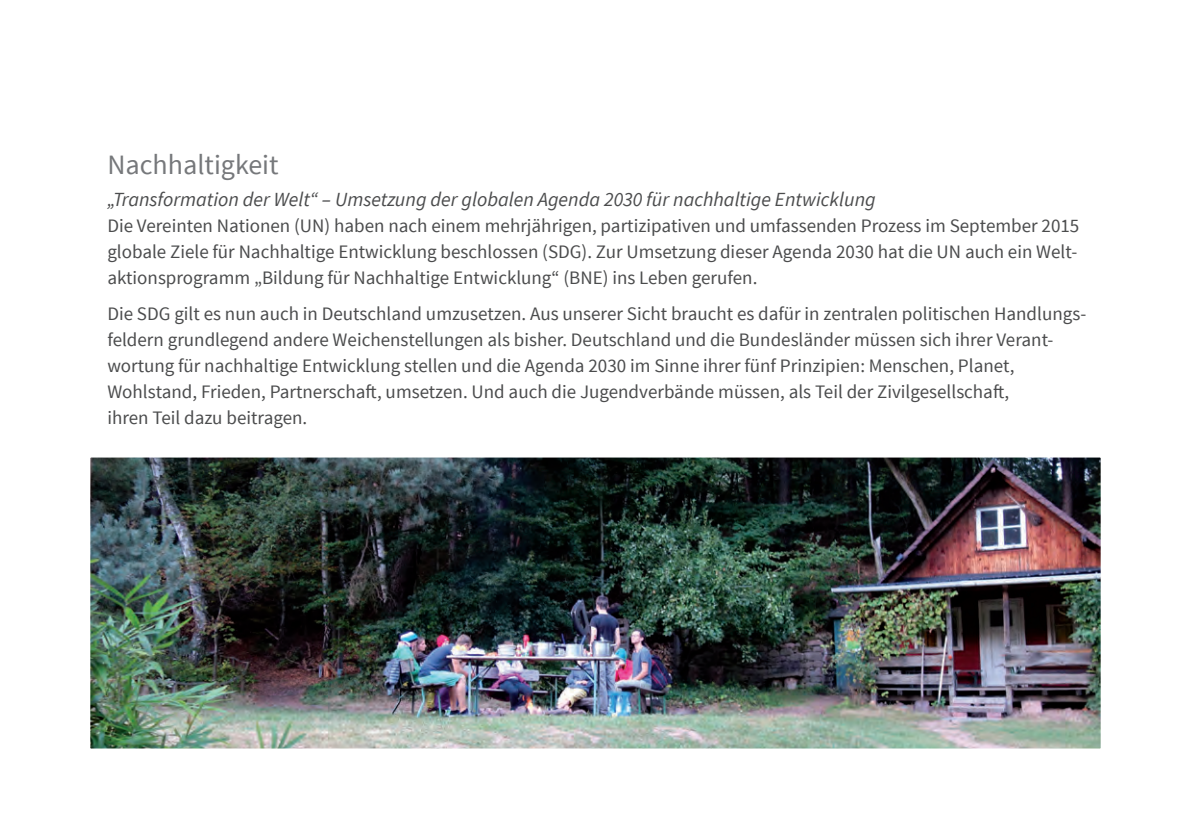
<style>
.page{position:relative;width:1191px;height:840px;background:#fff}
.page>*{position:absolute;margin:0;border:0;box-sizing:border-box;transform-origin:0 0}
.t1{font:28px "Source Sans Pro";color:#76787b}
.t2{font:italic 20px "Source Sans Pro";color:#4b4c4d}
.t3{font:19px/26px "Source Sans Pro";color:#4b4c4d;text-align:justify}
</style>
<div class="page">
<img style="left:91px;top:458px;width:1008px;height:289px">
<div style="left:78px;top:445px;width:1034px;height:315px;border:12px solid #fff"></div>
<h1 class="t1" style="left:107px;top:147px;width:173px">Nachhaltigkeit</h1>
<p class="t2" style="left:107px;top:187px;width:770px">„Transformation der Welt“ – Umsetzung der globalen Agenda 2030 für nachhaltige Entwicklung</p>
<p class="t3" style="left:107px;top:213px;width:973px">Die Vereinten Nationen (UN) haben nach einem mehrjährigen, partizipativen und umfassenden Prozess im September 2015 globale Ziele für Nachhaltige Entwicklung beschlossen (SDG). Zur Umsetzung dieser Agenda 2030 hat die UN auch ein Welt&shy;aktionsprogramm „Bildung für Nachhaltige Entwicklung“ (BNE) ins Leben gerufen.</p>
<p class="t3" style="left:107px;top:300px;width:980px;text-align:left">Die SDG gilt es nun auch in Deutschland umzusetzen. Aus unserer Sicht braucht es dafür in zentralen politischen Handlungs&shy;feldern grundlegend andere Weichenstellungen als bisher. Deutschland und die Bundesländer müssen sich ihrer Verant&shy;wortung für nachhaltige Entwicklung stellen und die Agenda 2030 im Sinne ihrer fünf Prinzipien: Menschen, Planet, Wohlstand, Frieden, Partnerschaft, umsetzen. Und auch die Jugendverbände müssen, als Teil der Zivilgesellschaft,<br>ihren Teil dazu beitragen.</p>
</div>
